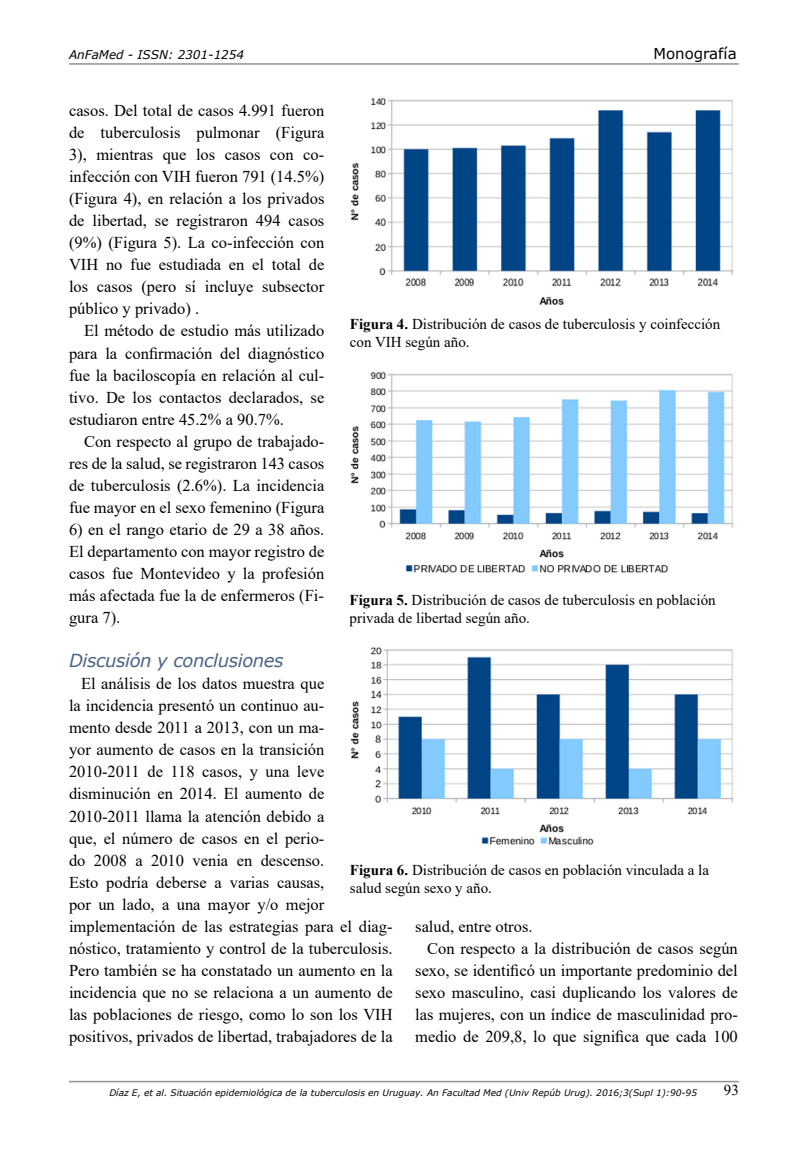
<style>
.page{position:relative;width:808px;height:1149px;background:#fff}
.page>*{position:absolute;margin:0;border:0;box-sizing:border-box;transform-origin:0 0}
.t1{font:italic 18px "Verdana";letter-spacing:-.02em;color:#4b6387}
.t2{font:16.5px/22px "Times New Roman";color:#000;text-align:justify}
.t3{font:15px/18px "Times New Roman";color:#000}
.t4{font:15px "Verdana";color:#000}
.t5{font:italic 12px "Verdana";color:#000}
.t6{font:italic 9px "Verdana";color:#000}
.s1{font-weight:700}
</style>
<div class="page">
<hr style="left:69px;top:63px;width:670px;height:2px;background:#929292">
<hr style="left:69px;top:1080px;width:670px;height:1px;background:#929292">
<img style="left:350px;top:647px;width:384px;height:198px">
<img style="left:350px;top:97px;width:384px;height:208px">
<img style="left:350px;top:371px;width:384px;height:202px">
<p class="t5" style="left:69px;top:46px;width:177px">AnFaMed - ISSN: 2301-1254</p>
<p class="t4" style="left:653px;top:43px;width:85px">Monografía</p>
<p class="t2" style="left:69px;top:99px;width:257px">casos. Del total de casos 4.991 fueron de tuberculosis pulmonar (Figura 3), mientras que los casos con co&shy;infección con VIH fueron 791 (14.5%) (Figura 4), en relación a los privados de libertad, se registraron 494 casos (9%) (Figura 5). La co-infección con VIH no fue estudiada en el total de los casos (pero sí incluye subsector público y privado) .</p>
<p class="t2" style="left:69px;top:319px;width:257px;text-indent:15px">El método de estudio más utilizado para la confirmación del diagnóstico fue la baciloscopía en relación al cul&shy;tivo. De los contactos declarados, se estudiaron entre 45.2% a 90.7%.</p>
<p class="t2" style="left:69px;top:429px;width:257px;text-indent:15px">Con respecto al grupo de trabajado&shy;res de la salud, se registraron 143 casos de tuberculosis (2.6%). La incidencia fue mayor en el sexo femenino (Figura</p>
<p class="t2" style="left:69px;top:517px;width:257px">6) en el rango etario de 29 a 38 años.<br>El departamento con mayor registro de casos fue Montevideo y la profesión más afectada fue la de enfermeros (Fi&shy;gura 7).</p>
<p class="t1" style="left:69px;top:648px;width:216px">Discusión y conclusiones</p>
<p class="t2" style="left:69px;top:671px;width:325px;text-align:left;text-indent:12px">El análisis de los datos muestra que<br>la incidencia presentó un continuo au-<br>mento desde 2011 a 2013, con un ma-<br>yor aumento de casos en la transición 2010-2011 de 118 casos, y una leve disminución en 2014. El aumento de 2010-2011 llama la atención debido a<br>que, el número de casos en el perio-<br>do 2008 a 2010 venia en descenso.<br>Esto podría deberse a varias causas,<br>por un lado, a una mayor y/o mejor implementación de las estrategias para el diag&shy;nóstico, tratamiento y control de la tuberculosis.<br>Pero también se ha constatado un aumento en la incidencia que no se relaciona a un aumento de las poblaciones de riesgo, como lo son los VIH positivos, privados de libertad, trabajadores de la</p>
<p class="t3" style="left:350px;top:314px;width:372px"><span class="s1">Figura 4.</span> Distribución de casos de tuberculosis y coinfección con VIH según año.</p>
<p class="t3" style="left:349px;top:590px;width:368px"><span class="s1">Figura 5.</span> Distribución de casos de tuberculosis en población privada de libertad según año.</p>
<p class="t3" style="left:350px;top:860px;width:361px"><span class="s1">Figura 6.</span> Distribución de casos en población vinculada a la salud según sexo y año.</p>
<p class="t2" style="left:415px;top:914px;width:119px">salud, entre otros.</p>
<p class="t2" style="left:427px;top:936px;width:312px">Con respecto a la distribución de casos según</p>
<p class="t2" style="left:415px;top:958px;width:324px">sexo, se identificó un importante predominio del</p>
<p class="t2" style="left:415px;top:980px;width:324px">sexo masculino, casi duplicando los valores de</p>
<p class="t2" style="left:415px;top:1002px;width:324px">las mujeres, con un índice de masculinidad pro-</p>
<p class="t2" style="left:415px;top:1024px;width:324px">medio de 209,8, lo que significa que cada 100</p>
<p class="t6" style="left:109px;top:1085px;width:589px">Díaz E, et al. Situación epidemiológica de la tuberculosis en Uruguay. An Facultad Med (Univ Repúb Urug). 2016;3(Supl 1):90-95</p>
<p class="t3" style="left:724px;top:1080px;width:16px">93</p>
</div>
